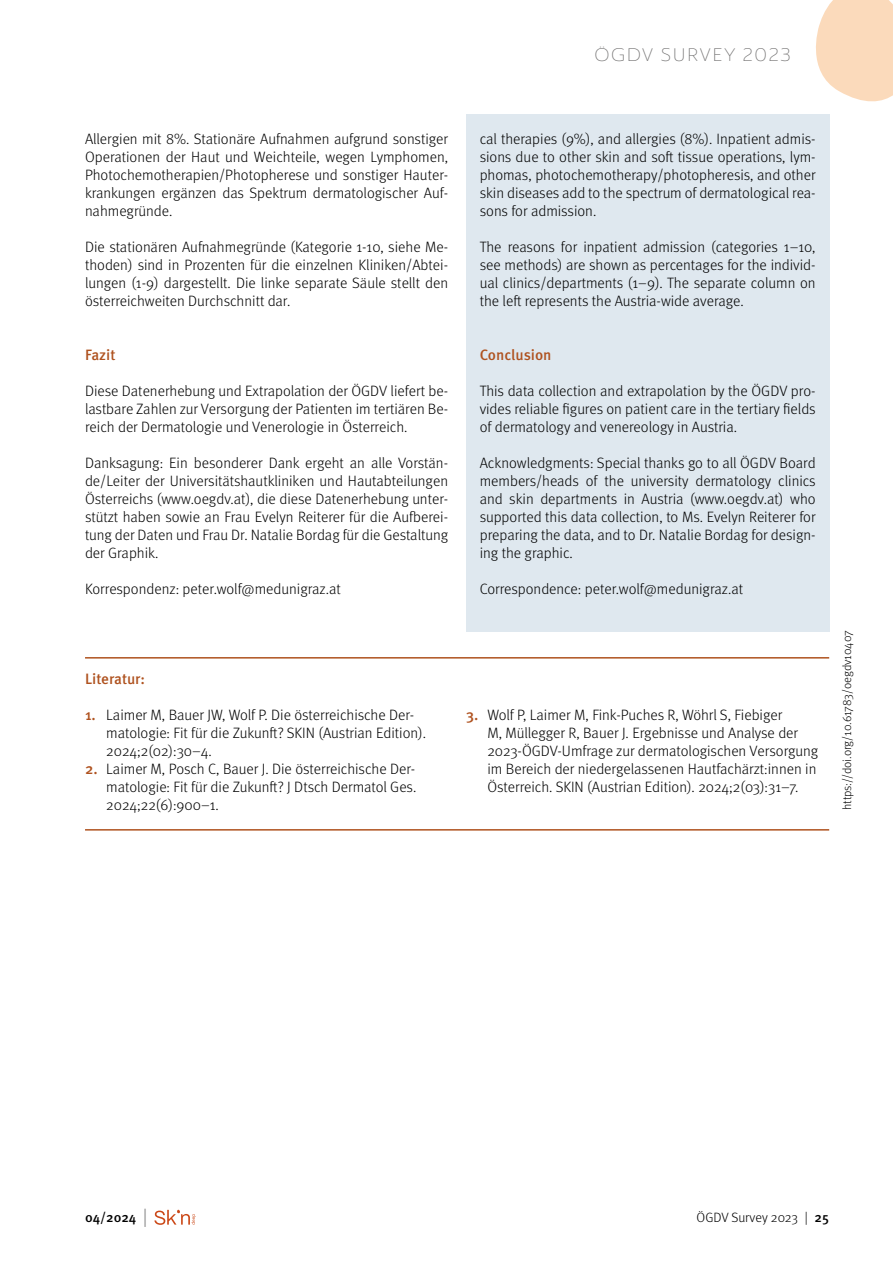
<style>
.page{position:relative;width:893px;height:1263px;background:#fff}
.page>*{position:absolute;margin:0;border:0;box-sizing:border-box;transform-origin:0 0}
.t1{font:300 expanded 18px "Ainslie Sans";letter-spacing:.05em;color:#706f6f}
.t2{font:300 15px/18px "Meta Pro";color:#000;text-align:justify}
.t3{font:500 15px "Meta Pro";color:#af521f}
.t4{font:300 13.5px "Meta Pro";color:#000}
.t5{font:500 13.5px "Meta Pro";color:#000}
.t6{font:300 12px "Meta Pro";letter-spacing:-.005em;color:#000}
.s1{font-weight:500;color:#af521f}
.s2{font-weight:300;font-size:18.9px;color:#706f6f}
.s3{font-weight:500}
</style>
<div class="page">
<svg style="left:816px;top:0;width:77px;height:102px;background:#fbdec3"></svg>
<svg style="left:154px;top:1210px;width:42px;height:15px"></svg>
<div style="left:466px;top:114px;width:363px;height:517px;background:#dfe8ef"></div>
<hr style="left:85px;top:657px;width:744px;height:1px;background:#af521f">
<hr style="left:85px;top:829px;width:744px;height:1px;background:#af521f">
<p class="t1" style="left:594px;top:44px;width:118px">ÖGDV SU RVEY</p>
<p class="t1" style="left:743px;top:44px;width:50px">2023</p>
<p class="t2" style="left:85px;top:129px;width:365px">Allergien mit 8%. Stationäre Aufnahmen aufgrund sonstiger Operationen der Haut und Weichteile, wegen Lymphomen, Photochemotherapien/Photopherese und sonstiger Hauter&shy;krankungen ergänzen das Spektrum dermatologischer Auf&shy;nahmegründe.</p>
<p class="t2" style="left:85px;top:237px;width:365px">Die stationären Aufnahmegründe (Kategorie 1-10, siehe Me&shy;thoden) sind in Prozenten für die einzelnen Kliniken/Abtei&shy;lungen (1-9) dargestellt. Die linke separate Säule stellt den österreichweiten Durchschnitt dar.</p>
<p class="t3" style="left:85px;top:343px;width:32px">Fazit</p>
<p class="t2" style="left:85px;top:381px;width:365px">Diese Datenerhebung und Extrapolation der ÖGDV liefert be&shy;lastbare Zahlen zur Versorgung der Patienten im tertiären Be&shy;reich der Dermatologie und Venerologie in Österreich.</p>
<p class="t2" style="left:85px;top:453px;width:365px">Danksagung: Ein besonderer Dank ergeht an alle Vorstän&shy;de/Leiter der Universitätshautkliniken und Hautabteilungen Österreichs (www.oegdv.at), die diese Datenerhebung unter&shy;stützt haben sowie an Frau Evelyn Reiterer für die Aufberei&shy;tung der Daten und Frau Dr. Natalie Bordag für die Gestaltung der Graphik.</p>
<p class="t2" style="left:85px;top:579px;width:257px">Korrespondenz: peter.wolf@medunigraz.at</p>
<p class="t2" style="left:480px;top:129px;width:337px">cal therapies (9%), and allergies (8%). Inpatient admis&shy;sions due to other skin and soft tissue operations, lym&shy;phomas, photochemotherapy/photopheresis, and other skin diseases add to the spectrum of dermatological rea&shy;sons for admission.</p>
<p class="t2" style="left:480px;top:237px;width:337px">The reasons for inpatient admission (categories 1–10, see methods) are shown as percentages for the individ&shy;ual clinics/departments (1–9). The separate column on the left represents the Austria-wide average.</p>
<p class="t3" style="left:480px;top:343px;width:73px">Conclusion</p>
<p class="t2" style="left:480px;top:381px;width:338px">This data collection and extrapolation by the ÖGDV pro&shy;vides reliable figures on patient care in the tertiary fields of dermatology and venereology in Austria.</p>
<p class="t2" style="left:480px;top:453px;width:338px">Acknowledgments: Special thanks go to all ÖGDV Board members/heads of the university dermatology clinics and skin departments in Austria (www.oegdv.at) who supported this data collection, to Ms. Evelyn Reiterer for preparing the data, and to Dr. Natalie Bordag for design&shy;ing the graphic.</p>
<p class="t2" style="left:480px;top:579px;width:265px">Correspondence: peter.wolf@medunigraz.at</p>
<p class="t3" style="left:85px;top:667px;width:61px">Literatur:</p>
<p class="t2" style="left:106px;top:705px;width:321px;text-align:left;text-indent:-21px"><span class="s1">1.</span> Laimer M, Bauer JW, Wolf P. Die österreichische Der&shy;matologie: Fit für die Zukunft? SKIN (Austrian Edition).<br>2024;2(02):30–4.</p>
<p class="t2" style="left:106px;top:759px;width:312px;text-indent:-21px"><span class="s1">2.</span> Laimer M, Posch C, Bauer J. Die österreichische Der&shy;matologie: Fit für die Zukunft? J Dtsch Dermatol Ges.<br>2024;22(6):900–1.</p>
<p class="t2" style="left:487px;top:705px;width:332px;text-align:left;text-indent:-21px"><span class="s1">3.</span> Wolf P, Laimer M, Fink-Puches R, Wöhrl S, Fiebiger<br>M, Müllegger R, Bauer J. Ergebnisse und Analyse der 2023-ÖGDV-Umfrage zur dermatologischen Versorgung im Bereich der niedergelassenen Hautfachärzt:innen in Österreich. SKIN (Austrian Edition). 2024;2(03):31–7.</p>
<p class="t6" style="left:838px;top:810px;width:181px;rotate:-90deg">https://doi.org/10.61783/oegdv10407</p>
<p class="t5" style="left:85px;top:1206px;width:64px">04/2024 <span class="s2">|</span></p>
<p class="t4" style="left:697px;top:1208px;width:134px">ÖGDV Survey 2023 | <span class="s3">25</span></p>
</div>
